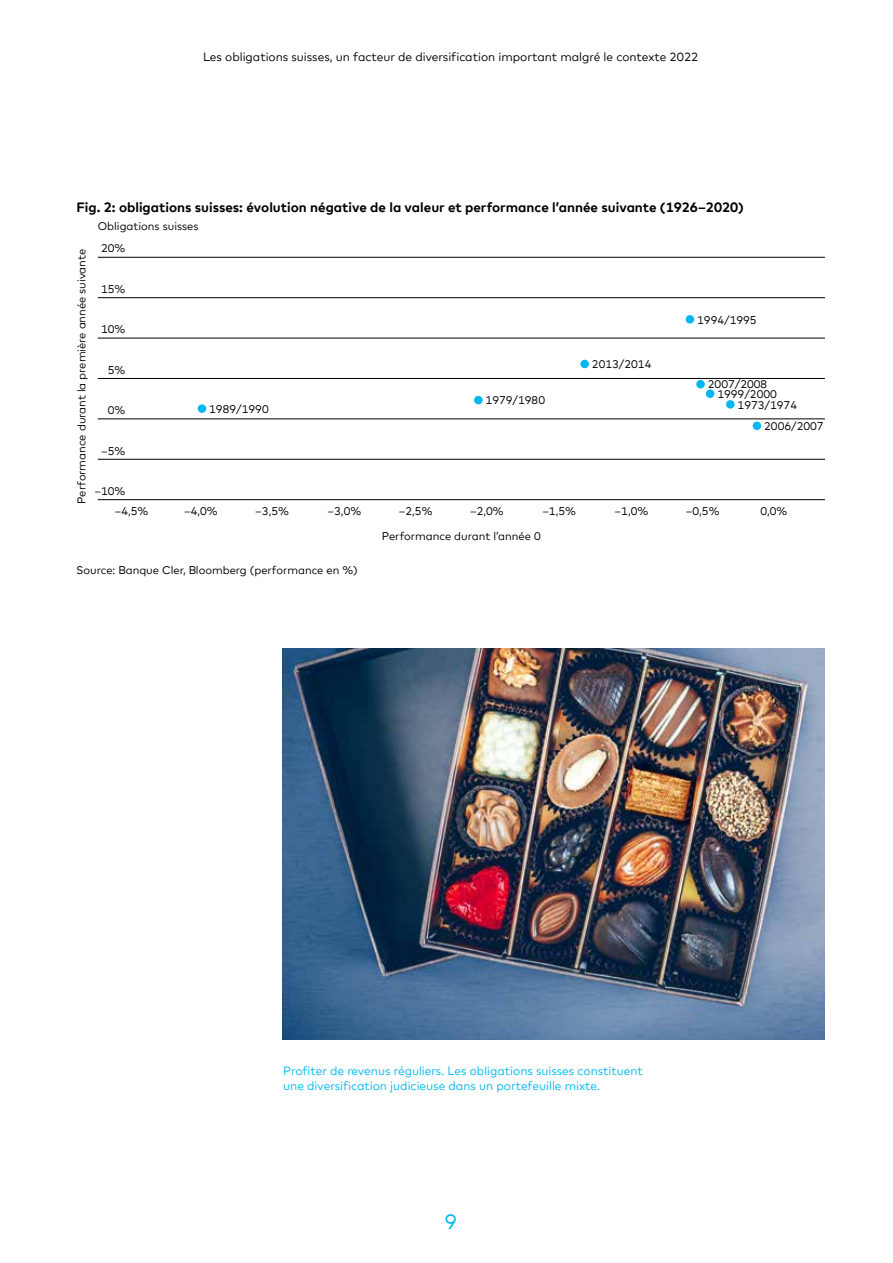
<style>
.page{position:relative;width:893px;height:1263px;background:#fff}
.page>*{position:absolute;margin:0;border:0;box-sizing:border-box;transform-origin:0 0}
.t1{font:21px "Cler Mark Text";color:#00b7f1}
.t2{font:700 13.5px "Cler Mark Text";color:#000}
.t3{font:12px/15px "Cler Mark Text";color:#00b7f1}
.t4{font:12px "Cler Mark Text";color:#000}
.t5{font:11.25px/19.5px "Cler Mark Text";color:#000}
.t6{font:11.25px "Cler Mark Text";color:#000}
</style>
<div class="page">
<img style="left:283px;top:648px;width:542px;height:392px">
<hr style="left:98px;top:257px;width:727px;height:1px;background:#000">
<hr style="left:98px;top:338px;width:727px;height:1px;background:#000">
<hr style="left:98px;top:297px;width:727px;height:1px;background:#000">
<hr style="left:98px;top:378px;width:727px;height:1px;background:#000">
<hr style="left:98px;top:418px;width:727px;height:1px;background:#000">
<hr style="left:98px;top:459px;width:727px;height:1px;background:#000">
<hr style="left:98px;top:499px;width:727px;height:1px;background:#000">
<div style="left:198px;top:404px;width:8px;height:9px;background:#00b7f1;border-radius:50%"></div>
<div style="left:474px;top:396px;width:9px;height:8px;background:#00b7f1;border-radius:50%"></div>
<div style="left:580px;top:360px;width:9px;height:8px;background:#00b7f1;border-radius:50%"></div>
<div style="left:686px;top:315px;width:8px;height:9px;background:#00b7f1;border-radius:50%"></div>
<div style="left:753px;top:422px;width:8px;height:8px;background:#00b7f1;border-radius:50%"></div>
<div style="left:706px;top:389px;width:8px;height:9px;background:#00b7f1;border-radius:50%"></div>
<div style="left:696px;top:380px;width:9px;height:8px;background:#00b7f1;border-radius:50%"></div>
<div style="left:726px;top:400px;width:9px;height:9px;background:#00b7f1;border-radius:50%"></div>
<p class="t4" style="left:203px;top:47px;width:497px">Les obligations suisses, un facteur de diversification important malgré le contexte 2022</p>
<p class="t2" style="left:77px;top:197px;width:669px">Fig. 2: obligations suisses: évolution négative de la valeur et performance l’année suivante (1926–2020)</p>
<p class="t6" style="left:98px;top:218px;width:102px">Obligations suisses</p>
<p class="t5" style="left:101px;top:238px;width:26px">20%</p>
<p class="t5" style="left:101px;top:278px;width:26px">15%</p>
<p class="t5" style="left:101px;top:319px;width:26px">10%</p>
<p class="t5" style="left:108px;top:359px;width:19px">5%</p>
<p class="t5" style="left:108px;top:400px;width:19px">0%</p>
<p class="t5" style="left:101px;top:440px;width:26px">–5%</p>
<p class="t5" style="left:115px;top:481px;width:35px;text-indent:-20px">–10% –4,5%</p>
<p class="t6" style="left:73px;top:504px;width:257px;rotate:-90deg">Performance durant la première année suivante</p>
<p class="t5" style="left:209px;top:398px;width:61px">1989/1990</p>
<p class="t5" style="left:486px;top:390px;width:61px">1979/1980</p>
<p class="t5" style="left:592px;top:354px;width:61px">2013/2014</p>
<p class="t5" style="left:697px;top:309px;width:61px">1994/1995</p>
<p class="t5" style="left:738px;top:373px;width:61px;line-height:20.2px;text-indent:-30px">2007/2008<br>1973/1974</p>
<p class="t5" style="left:717px;top:383px;width:61px">1999/2000</p>
<p class="t5" style="left:764px;top:415px;width:61px">2006/2007</p>
<p class="t5" style="left:184px;top:500px;width:35px">–4,0%</p>
<p class="t5" style="left:255px;top:500px;width:35px">–3,5%</p>
<p class="t5" style="left:328px;top:500px;width:35px">–3,0%</p>
<p class="t5" style="left:399px;top:500px;width:35px">–2,5%</p>
<p class="t5" style="left:470px;top:500px;width:35px">–2,0%</p>
<p class="t5" style="left:542px;top:500px;width:35px">–1,5%</p>
<p class="t5" style="left:615px;top:500px;width:35px">–1,0%</p>
<p class="t5" style="left:686px;top:500px;width:35px">–0,5%</p>
<p class="t5" style="left:760px;top:500px;width:29px">0,0%</p>
<p class="t6" style="left:382px;top:527px;width:160px">Performance durant l’année 0</p>
<p class="t6" style="left:77px;top:562px;width:283px">Source: Banque Cler, Bloomberg (performance en %)</p>
<p class="t3" style="left:283px;top:1062px;width:361px">Profiter de revenus réguliers. Les obligations suisses constituent une diversification judicieuse dans un portefeuille mixte.</p>
<h1 class="t1" style="left:444px;top:1206px;width:14px">9</h1>
</div>
